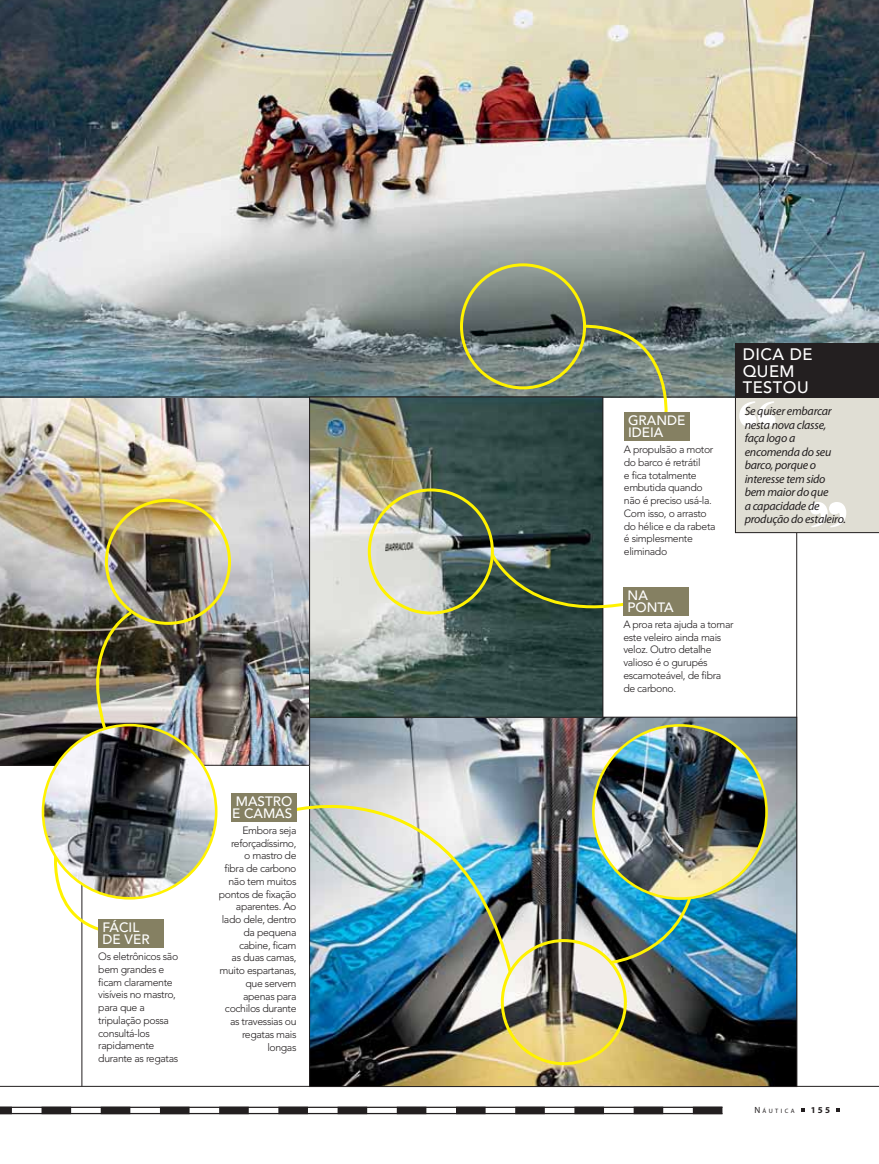
<style>
.page{position:relative;width:879px;height:1164px;background:#fff}
.page>*{position:absolute;margin:0;border:0;box-sizing:border-box;transform-origin:0 0}
.t1{font:500 16.5px/16.5px "Avenir LT Std";letter-spacing:.03em;color:#fff}
.t2{font:500 13.5px/12px "Avenir LT Std";color:#fff}
.t3{font:italic 12px/13.5px "Myriad Pro";letter-spacing:-.02em;color:#231f20}
.t4{font:300 10.5px/12.8px "Avenir LT Std";letter-spacing:-.035em;color:#231f20}
.t5{font:700 9px "Myriad Pro";color:#231f20}
.t6{font:6.3px "Myriad Pro";letter-spacing:.39em;color:#231f20}
.s1{font-size:9px}
</style>
<div class="page">
<svg style="left:0;top:1106px;width:722px;height:8px"></svg>
<hr style="left:0;top:1085px;width:878px;height:1px;background:#231f20">
<hr style="left:796px;top:82px;width:1px;height:1004px;background:#231f20">
<img style="left:603px;top:719px;width:191px;height:365px">
<img style="left:0;top:397px;width:81px;height:368px">
<img style="left:0;top:0;width:878px;height:397px">
<div style="left:460px;top:263px;width:126px;height:126px;border:3px solid #fff200;border-radius:50%"></div>
<div style="left:735px;top:343px;width:143px;height:55px;background:#231f20"></div>
<div style="left:735px;top:398px;width:143px;height:134px;background:#e0ded4"></div>
<img style="left:607px;top:859px;width:92px;height:106px">
<img style="left:81px;top:396px;width:522px;height:690px">
<img style="left:593px;top:725px;width:173px;height:173px;border-radius:50%">
<div style="left:368px;top:488px;width:126px;height:126px;border:3px solid #fff200;border-radius:50%"></div>
<svg style="left:580px;top:323px;width:94px;height:97px;background:#7d8b7e"></svg>
<div style="left:624px;top:412px;width:65px;height:29px;background:#858062"></div>
<img style="left:282px;top:760px;width:232px;height:215px">
<div style="left:231px;top:792px;width:66px;height:29px;background:#858062"></div>
<svg style="left:489px;top:551px;width:134px;height:70px;background:#5f7162"></svg>
<div style="left:623px;top:587px;width:66px;height:29px;background:#858062"></div>
<svg style="left:45px;top:838px;width:75px;height:98px"></svg>
<div style="left:98px;top:919px;width:66px;height:29px;background:#858062"></div>
<img style="left:79px;top:609px;width:55px;height:123px">
<img style="left:43px;top:725px;width:173px;height:173px;border-radius:50%">
<p class="t2" style="left:102px;top:922px;width:49px">FÁCIL<br>DE VER</p>
<p class="t4" style="left:98px;top:950px;width:81px">Os eletrônicos são bem grandes e ficam claramente visíveis no mastro, para que a tripulação possa consultá-los rapidamente durante as regatas</p>
<p class="t2" style="left:232px;top:796px;width:62px">MASTRO<br>E CAMAS</p>
<p class="t4" style="left:219px;top:824px;width:79px;text-align:right">Embora seja reforçadíssimo,<br>o mastro de<br>fibra de carbono não tem muitos pontos de fixação aparentes. Ao lado dele, dentro da pequena cabine, ficam<br>as duas camas, muito espartanas, que servem apenas para cochilos durante as travessias ou regatas mais longas</p>
<p class="t2" style="left:628px;top:415px;width:59px">GRANDE<br>IDEIA</p>
<p class="t4" style="left:623px;top:443px;width:93px">A propulsão a motor do barco é retrátil<br>e fica totalmente embutida quando não é preciso usá-la.<br>Com isso, o arrasto do hélice e da rabeta é simplesmente eliminado</p>
<p class="t1" style="left:742px;top:347px;width:71px">DICA DE<br>QUEM<br>TESTOU</p>
<p class="t3" style="left:744px;top:405px;width:103px">Se quiser embarcar nesta nova classe, faça logo a encomenda do seu barco, porque o interesse tem sido bem maior do que<br>a capacidade de produção do estaleiro.</p>
<p class="t2" style="left:627px;top:590px;width:47px">NA<br>PONTA</p>
<p class="t4" style="left:623px;top:618px;width:112px">A proa reta ajuda a tornar este veleiro ainda mais veloz. Outro detalhe valioso é o gurupés escamoteável, de fibra de carbono.</p>
<p class="t6" style="left:754px;top:1106px;width:42px"><span class="s1">N</span>ÁUTICA</p>
<p class="t5" style="left:810px;top:1104px;width:21px">155</p>
</div>
